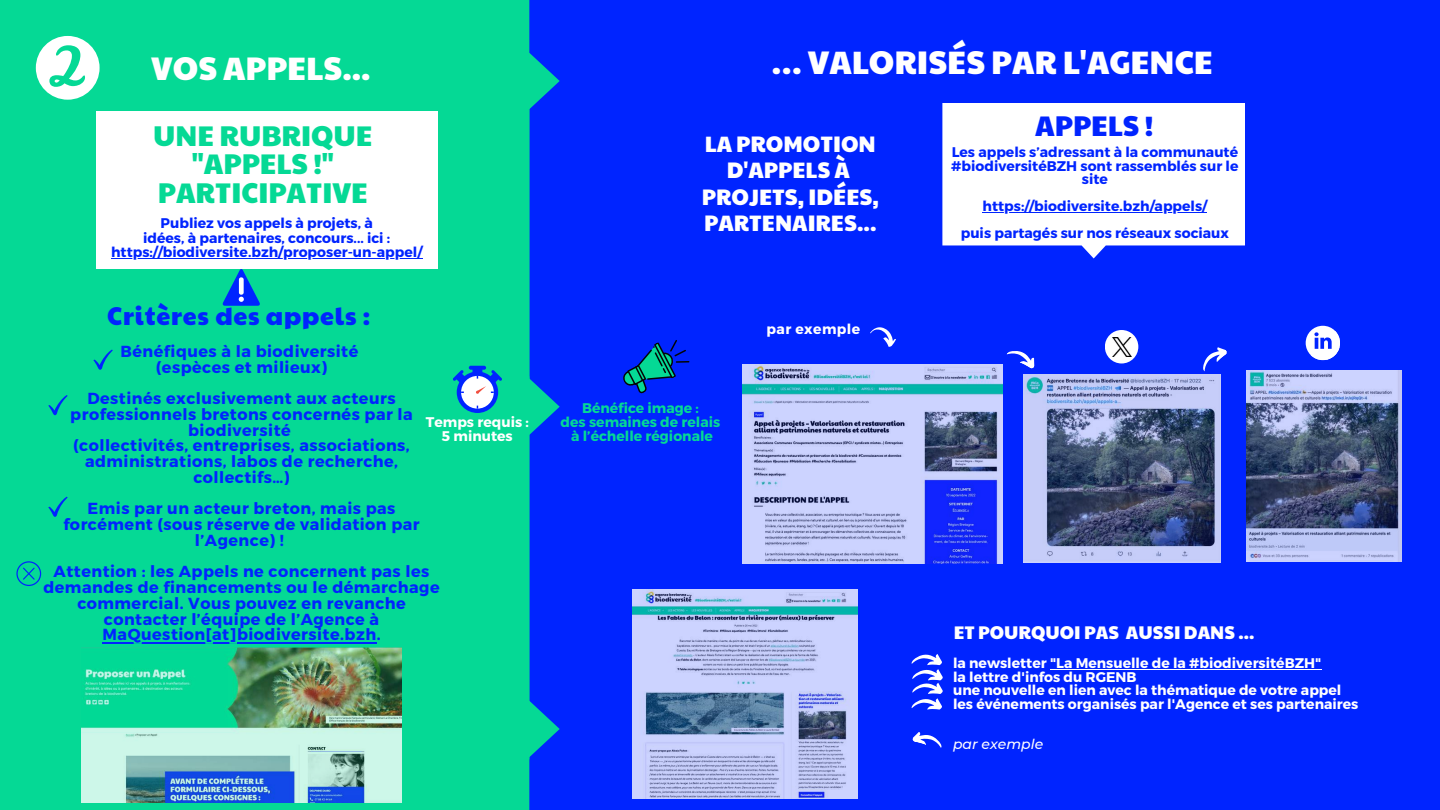
<style>
.page{position:relative;width:1440px;height:810px;background:#0024ff}
.page>*{position:absolute;margin:0;border:0;box-sizing:border-box;transform-origin:0 0}
.t1{font:32px "Paytone One";color:#fff}
.t2{font:28px/28.5px "Paytone One";color:#05d995;text-align:center}
.t3{font:28px "Paytone One";color:#0024ff}
.t4{font:25px "Paytone One";letter-spacing:.03em;color:#0024ff}
.t5{font:22px/26.2px "Paytone One";color:#fff;text-align:center}
.t6{font:18px "Paytone One";color:#fff}
.t7{font:700 16px/15.8px "Montserrat";letter-spacing:.03em;color:#0024ff;text-align:center}
.t8{font:700 14px/14.2px "Montserrat";color:#0024ff;text-align:center}
.t9{font:700 14px/13.5px "Montserrat";color:#fff;text-align:center}
.t10{font:700 14px/14.2px "Montserrat";color:#05d995;text-align:center}
.t11{font:700 14px "Montserrat";letter-spacing:.03em;color:#fff}
.t12{font:italic 500 14px "Montserrat";color:#fff}
</style>
<div class="page">
<div style="left:0;top:0;width:523px;height:810px;background:#05d995"></div>
<svg style="left:523px;top:0;width:8px;height:54px"></svg>
<svg style="left:523px;top:54px;width:37px;height:322px"></svg>
<svg style="left:523px;top:376px;width:37px;height:434px"></svg>
<svg style="left:942px;top:103px;width:303px;height:155px;background:#eaedff"></svg>
<svg style="left:870px;top:327px;width:26px;height:20px"></svg>
<div style="left:1306px;top:326px;width:34px;height:34px;background:#fff;border-radius:50%"></div>
<svg style="left:1311px;top:331px;width:29px;height:30px"></svg>
<svg style="left:1006px;top:351px;width:29px;height:18px"></svg>
<svg style="left:1203px;top:347px;width:24px;height:25px"></svg>
<svg style="left:912px;top:732px;width:30px;height:16px"></svg>
<svg style="left:911px;top:654px;width:32px;height:56px"></svg>
<img style="left:81px;top:648px;width:321px;height:155px">
<svg style="left:36px;top:36px;width:64px;height:64px"></svg>
<svg style="left:453px;top:370px;width:14px;height:14px"></svg>
<div style="left:472px;top:368px;width:10px;height:10px;background:#0024ff"></div>
<hr style="left:469px;top:366px;width:17px;height:4px;background:#0024ff;border-radius:2px">
<div style="left:457px;top:372px;width:41px;height:41px;background:#0024ff;border-radius:50%"></div>
<div style="left:461px;top:376px;width:33px;height:33px;background:#fff;border-radius:50%"></div>
<svg style="left:476px;top:370px;width:26px;height:24px"></svg>
<svg style="left:623px;top:340px;width:66px;height:54px"></svg>
<div style="left:96px;top:112px;width:341px;height:157px;background:#fff"></div>
<svg style="left:222px;top:269px;width:38px;height:37px"></svg>
<svg style="left:93px;top:350px;width:20px;height:20px"></svg>
<svg style="left:48px;top:395px;width:20px;height:20px"></svg>
<svg style="left:48px;top:497px;width:20px;height:20px"></svg>
<svg style="left:16px;top:561px;width:25px;height:25px"></svg>
<img style="left:743px;top:364px;width:260px;height:199px">
<img style="left:1023px;top:375px;width:197px;height:188px">
<img style="left:1246px;top:371px;width:155px;height:190px">
<img style="left:632px;top:590px;width:226px;height:208px">
<hr style="left:1050px;top:669px;width:271px;height:1px;background:#fff">
<hr style="left:111px;top:258px;width:52px;height:1px;background:#0024ff">
<hr style="left:163px;top:258px;width:259px;height:1px;background:#0024ff">
<hr style="left:983px;top:212px;width:224px;height:1px;background:#0024ff">
<hr style="left:103px;top:642px;width:274px;height:1px;background:#0024ff">
<div style="left:1105px;top:330px;width:33px;height:33px;background:#fff;border-radius:50%"></div>
<img style="left:1112px;top:337px;width:19px;height:20px">
<h1 class="t1" style="left:151px;top:44px;width:221px">VOS APPELS...</h1>
<h2 class="t2" style="left:153px;top:120px;width:221px">UNE RUBRIQUE "APPELS !"<br>PARTICIPATIVE</h2>
<p class="t8" style="left:111px;top:216px;width:313px">Publiez vos appels à projets, à<br>idées, à partenaires, concours... ici : https://biodiversite.bzh/proposer-un-appel/</p>
<h3 class="t4" style="left:107px;top:297px;width:265px">Critères des appels :</h3>
<p class="t7" style="left:121px;top:342px;width:239px">Bénéfiques à la biodiversité (espèces et milieux)</p>
<p class="t7" style="left:70px;top:390px;width:344px">Destinés exclusivement aux acteurs professionnels bretons concernés par la biodiversité<br>(collectivités, entreprises, associations, administrations, labos de recherche, collectifs…)</p>
<p class="t7" style="left:63px;top:500px;width:358px">Emis par un acteur breton, mais pas forcément (sous réserve de validation par l’Agence) !</p>
<p class="t7" style="left:43px;top:563px;width:398px">Attention : les Appels ne concernent pas les demandes de financements ou le démarchage commercial. Vous pouvez en revanche contacter l’équipe de l’Agence à MaQuestion[at]biodiversite.bzh.</p>
<p class="t9" style="left:426px;top:414px;width:104px;line-height:14.2px">Temps requis :<br>5 minutes</p>
<h1 class="t1" style="left:772px;top:38px;width:443px">… VALORISÉS PAR L'AGENCE</h1>
<h3 class="t5" style="left:702px;top:130px;width:179px">LA PROMOTION<br>D'APPELS À<br>PROJETS, IDÉES,<br>PARTENAIRES...</h3>
<p class="t10" style="left:561px;top:400px;width:161px">Bénéfice image :<br>des semaines de relais à l’échelle régionale</p>
<p class="t11" style="left:767px;top:320px;width:95px">par exemple</p>
<h2 class="t3" style="left:1035px;top:105px;width:119px">APPELS !</h2>
<p class="t8" style="left:951px;top:145px;width:289px;line-height:13.5px">Les appels s’adressant à la communauté #biodiversitéBZH sont rassemblés sur le site</p>
<p class="t8" style="left:961px;top:192px;width:270px;line-height:27px">https://biodiversite.bzh/appels/<br>puis partagés sur nos réseaux sociaux</p>
<p class="t6" style="left:954px;top:619px;width:302px">ET POURQUOI PAS AUSSI DANS ...</p>
<p class="t9" style="left:953px;top:656px;width:407px;text-align:left">la newsletter "La Mensuelle de la #biodiversitéBZH"<br>la lettre d'infos du RGENB<br>une nouvelle en lien avec la thématique de votre appel les événements organisés par l'Agence et ses partenaires</p>
<p class="t12" style="left:953px;top:735px;width:92px">par exemple</p>
</div>
